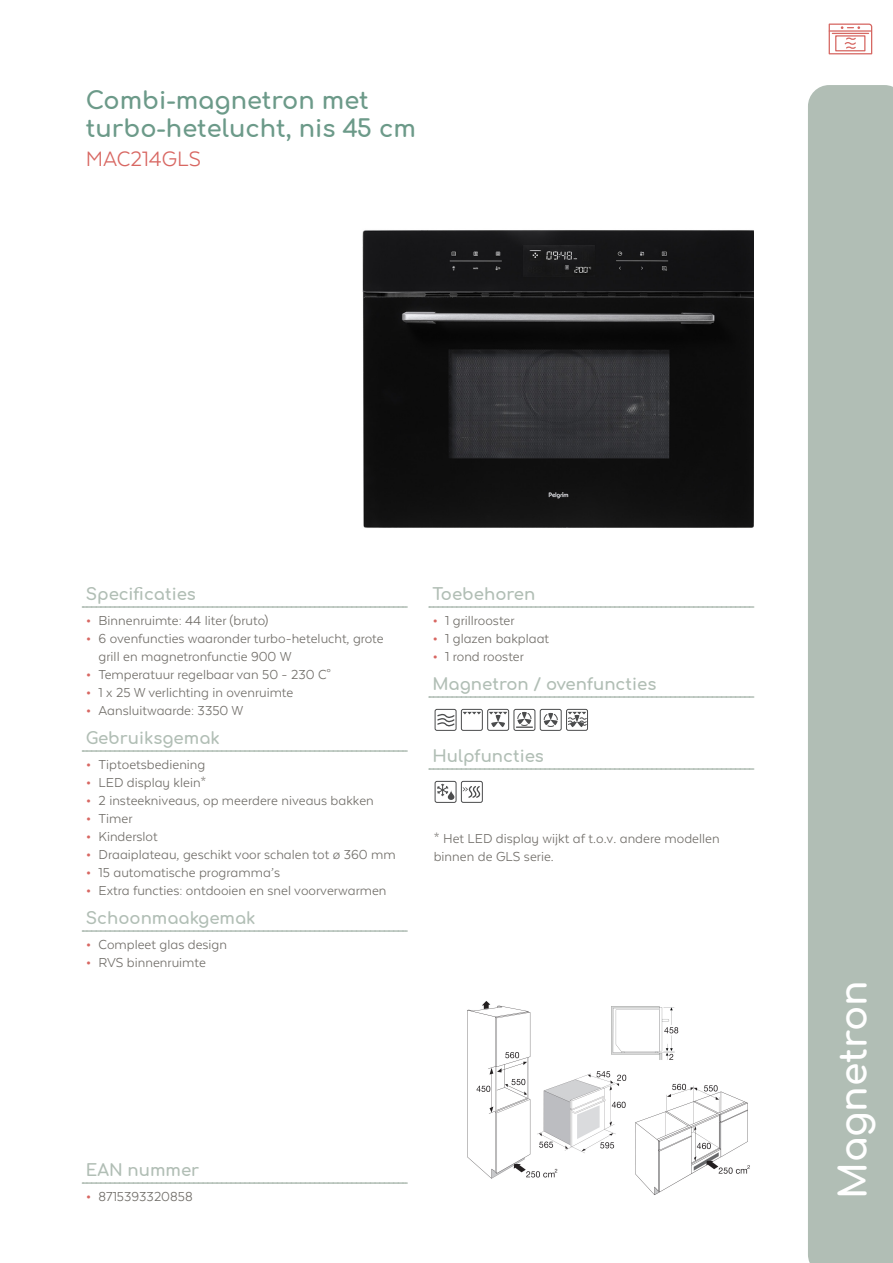
<style>
.page{position:relative;width:893px;height:1263px;background:#fff}
.page>*{position:absolute;margin:0;border:0;box-sizing:border-box;transform-origin:0 0}
.t1{font:700 37.5px "Comfortaa";color:#fff}
.t2{font:700 24px/28.5px "Comfortaa";color:#6c9a89}
.t3{font:24px "Texta Alt";color:#d86762}
.t4{font:700 16.5px "Comfortaa";color:#b1beb5}
.t5{font:15px/18px "Texta Alt";color:#706d68}
.s1{font-weight:700;font-size:18px;color:#d86762}
</style>
<div class="page">
<div style="left:808px;top:85px;width:85px;height:1178px;background:#b1beb5"></div>
<svg style="left:829px;top:24px;width:43px;height:30px"></svg>
<hr style="left:829px;top:30px;width:42px;height:2px;background:#d66762">
<svg style="left:82px;top:606px;width:325px;height:2px"></svg>
<svg style="left:82px;top:750px;width:325px;height:2px"></svg>
<svg style="left:82px;top:930px;width:325px;height:2px"></svg>
<svg style="left:429px;top:606px;width:325px;height:2px"></svg>
<svg style="left:429px;top:696px;width:325px;height:2px"></svg>
<svg style="left:429px;top:768px;width:325px;height:2px"></svg>
<div style="left:435px;top:709px;width:22px;height:22px;border:1px solid #4b4c4d;border-radius:2px"></div>
<svg style="left:437px;top:713px;width:19px;height:16px"></svg>
<div style="left:461px;top:709px;width:22px;height:22px;border:1px solid #4b4c4d;border-radius:2px"></div>
<svg style="left:463px;top:712px;width:18px;height:2px"></svg>
<div style="left:487px;top:709px;width:22px;height:22px;border:1px solid #4b4c4d;border-radius:2px"></div>
<svg style="left:489px;top:712px;width:18px;height:15px"></svg>
<div style="left:513px;top:709px;width:22px;height:22px;border:1px solid #4b4c4d;border-radius:2px"></div>
<svg style="left:516px;top:712px;width:16px;height:16px"></svg>
<div style="left:540px;top:709px;width:22px;height:22px;border:1px solid #4b4c4d;border-radius:2px"></div>
<svg style="left:543px;top:713px;width:15px;height:14px"></svg>
<div style="left:566px;top:709px;width:22px;height:22px;border:1px solid #4b4c4d;border-radius:2px"></div>
<svg style="left:568px;top:712px;width:19px;height:15px"></svg>
<div style="left:435px;top:781px;width:22px;height:22px;border:1px solid #4b4c4d;border-radius:2px"></div>
<svg style="left:436px;top:783px;width:18px;height:17px"></svg>
<div style="left:461px;top:781px;width:22px;height:22px;border:1px solid #4b4c4d;border-radius:2px"></div>
<svg style="left:463px;top:786px;width:18px;height:12px"></svg>
<svg style="left:82px;top:1182px;width:325px;height:2px"></svg>
<img style="left:362px;top:230px;width:391px;height:298px">
<img style="left:467px;top:1001px;width:283px;height:194px">
<h2 class="t2" style="left:86px;top:83px;width:332px">Combi-magnetron met turbo-hetelucht, nis 45 cm</h2>
<h2 class="t3" style="left:86px;top:146px;width:117px">MAC214GLS</h2>
<p class="t4" style="left:86px;top:579px;width:112px">Specificaties</p>
<p class="t5" style="left:86px;top:611px;width:184px"><span class="s1">•</span> Binnenruimte: 44 liter (bruto)</p>
<p class="t5" style="left:99px;top:629px;width:287px;text-indent:-13px"><span class="s1">•</span> 6 ovenfuncties waaronder turbo-hetelucht, grote grill en magnetronfunctie 900 W</p>
<p class="t5" style="left:86px;top:665px;width:247px"><span class="s1">•</span> Temperatuur regelbaar van 50 - 230 C°</p>
<p class="t5" style="left:86px;top:683px;width:209px"><span class="s1">•</span> 1 x 25 W verlichting in ovenruimte</p>
<p class="t5" style="left:86px;top:701px;width:159px"><span class="s1">•</span> Aansluitwaarde: 3350 W</p>
<p class="t4" style="left:86px;top:723px;width:135px">Gebruiksgemak</p>
<p class="t5" style="left:86px;top:755px;width:121px"><span class="s1">•</span> Tiptoetsbediening</p>
<p class="t5" style="left:86px;top:773px;width:122px"><span class="s1">•</span> LED display klein*</p>
<p class="t5" style="left:86px;top:791px;width:289px"><span class="s1">•</span> 2 insteekniveaus, op meerdere niveaus bakken</p>
<p class="t5" style="left:86px;top:809px;width:48px"><span class="s1">•</span> Timer</p>
<p class="t5" style="left:86px;top:827px;width:73px"><span class="s1">•</span> Kinderslot</p>
<p class="t5" style="left:86px;top:845px;width:311px"><span class="s1">•</span> Draaiplateau, geschikt voor schalen tot ø 360 mm</p>
<p class="t5" style="left:86px;top:863px;width:196px"><span class="s1">•</span> 15 automatische programma’s</p>
<p class="t5" style="left:86px;top:881px;width:302px"><span class="s1">•</span> Extra functies: ontdooien en snel voorverwarmen</p>
<p class="t4" style="left:86px;top:903px;width:171px">Schoonmaakgemak</p>
<p class="t5" style="left:86px;top:935px;width:143px"><span class="s1">•</span> Compleet glas design</p>
<p class="t5" style="left:86px;top:953px;width:122px"><span class="s1">•</span> RVS binnenruimte</p>
<p class="t4" style="left:432px;top:579px;width:104px">Toebehoren</p>
<p class="t5" style="left:432px;top:611px;width:84px"><span class="s1">•</span> 1 grillrooster</p>
<p class="t5" style="left:432px;top:629px;width:118px"><span class="s1">•</span> 1 glazen bakplaat</p>
<p class="t5" style="left:432px;top:647px;width:93px"><span class="s1">•</span> 1 rond rooster</p>
<p class="t4" style="left:432px;top:669px;width:225px">Magnetron / ovenfuncties</p>
<p class="t4" style="left:432px;top:741px;width:113px">Hulpfuncties</p>
<p class="t5" style="left:434px;top:829px;width:287px">* Het LED display wijkt af t.o.v. andere modellen binnen de GLS serie.</p>
<p class="t4" style="left:86px;top:1155px;width:115px">EAN nummer</p>
<p class="t5" style="left:86px;top:1187px;width:108px"><span class="s1">•</span> 8715393320858</p>
<h1 class="t1" style="left:819px;top:1199px;width:220px;rotate:-90deg">Magnetron</h1>
</div>
